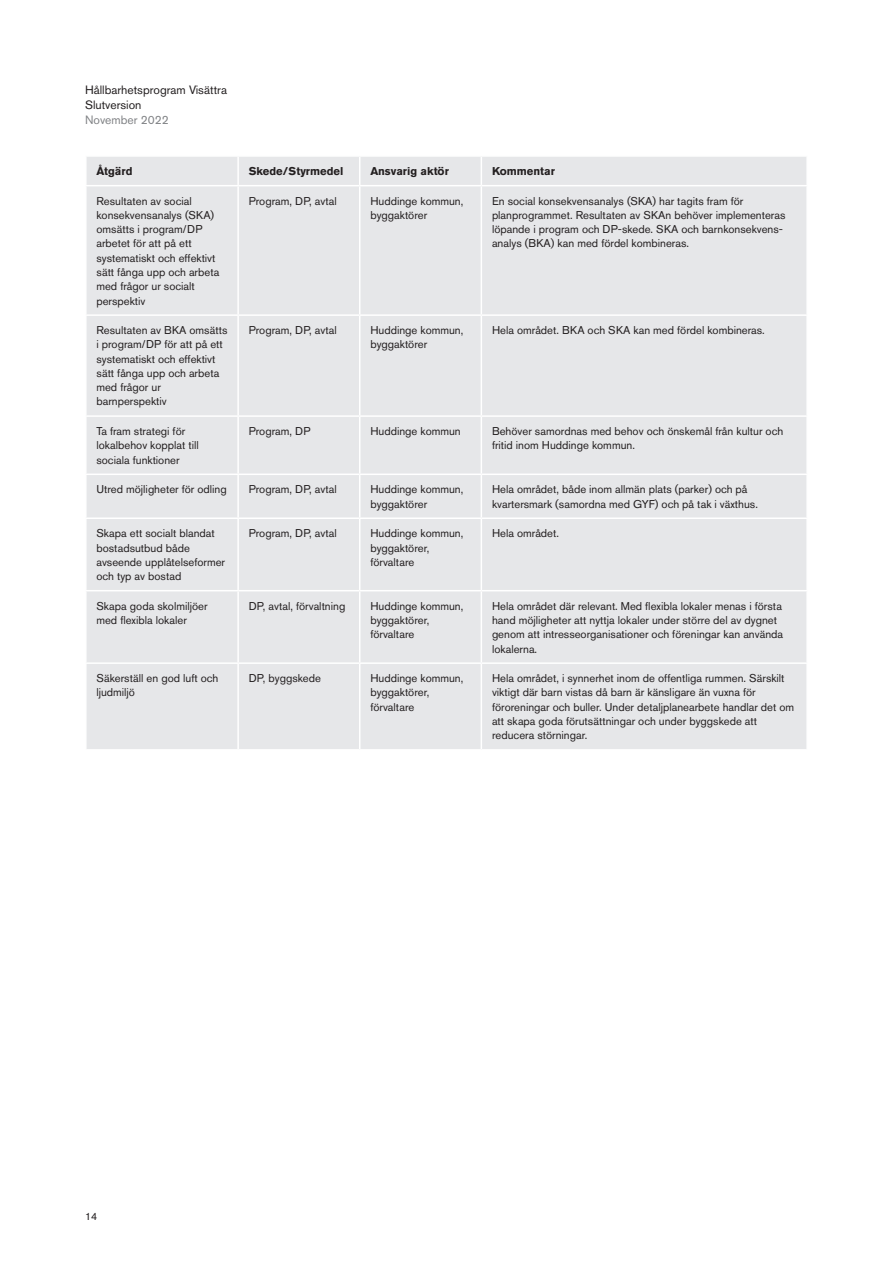
<style>
.page{position:relative;width:893px;height:1263px;background:#fff}
.page>*{position:absolute;margin:0;border:0;box-sizing:border-box;transform-origin:0 0}
.t1{font:12px/15px "Akzidenz Grotesk Std";color:#231f20}
.t2{font:12px "Akzidenz Grotesk Std";color:#808285}
.EKO_tabell_brödtext{font:11.25px/14.2px "Akzidenz Grotesk Std";color:#231f20}
.EKO_tabell_fet_rubri{font:700 11.25px "Akzidenz Grotesk Std";color:#231f20}
.t3{font:10.5px "Akzidenz Grotesk Std";color:#231f20}
</style>
<div class="page">
<div style="left:87px;top:157px;width:719px;height:592px;background:#e6e7e9"></div>
<hr style="left:237px;top:157px;width:2px;height:28px;background:#fff">
<svg style="left:359px;top:157px;width:1px;height:28px"></svg>
<svg style="left:481px;top:157px;width:1px;height:28px"></svg>
<hr style="left:237px;top:186px;width:2px;height:128px;background:#fff">
<hr style="left:359px;top:186px;width:1px;height:128px;background:#fff">
<hr style="left:481px;top:186px;width:1px;height:128px;background:#fff">
<hr style="left:85px;top:314px;width:153px;height:2px;background:#fff">
<hr style="left:238px;top:314px;width:122px;height:2px;background:#fff">
<hr style="left:237px;top:316px;width:2px;height:99px;background:#fff">
<hr style="left:360px;top:314px;width:121px;height:2px;background:#fff">
<hr style="left:359px;top:316px;width:1px;height:99px;background:#fff">
<hr style="left:481px;top:314px;width:327px;height:2px;background:#fff">
<hr style="left:481px;top:316px;width:1px;height:99px;background:#fff">
<hr style="left:237px;top:417px;width:2px;height:56px;background:#fff">
<hr style="left:359px;top:417px;width:1px;height:56px;background:#fff">
<hr style="left:481px;top:417px;width:1px;height:56px;background:#fff">
<hr style="left:237px;top:475px;width:2px;height:42px;background:#fff">
<hr style="left:359px;top:475px;width:1px;height:42px;background:#fff">
<hr style="left:481px;top:475px;width:1px;height:42px;background:#fff">
<hr style="left:237px;top:519px;width:2px;height:71px;background:#fff">
<hr style="left:359px;top:519px;width:1px;height:71px;background:#fff">
<hr style="left:481px;top:519px;width:1px;height:71px;background:#fff">
<hr style="left:237px;top:591px;width:2px;height:71px;background:#fff">
<hr style="left:359px;top:591px;width:1px;height:71px;background:#fff">
<hr style="left:481px;top:591px;width:1px;height:71px;background:#fff">
<hr style="left:237px;top:664px;width:2px;height:85px;background:#fff">
<hr style="left:359px;top:664px;width:1px;height:85px;background:#fff">
<hr style="left:481px;top:664px;width:1px;height:85px;background:#fff">
<hr style="left:85px;top:185px;width:153px;height:1px;background:#fff">
<hr style="left:238px;top:185px;width:122px;height:1px;background:#fff">
<hr style="left:360px;top:185px;width:121px;height:1px;background:#fff">
<hr style="left:481px;top:185px;width:327px;height:1px;background:#fff">
<hr style="left:85px;top:415px;width:153px;height:2px;background:#fff">
<hr style="left:238px;top:415px;width:122px;height:2px;background:#fff">
<hr style="left:360px;top:415px;width:121px;height:2px;background:#fff">
<hr style="left:481px;top:415px;width:327px;height:2px;background:#fff">
<hr style="left:85px;top:473px;width:153px;height:2px;background:#fff">
<hr style="left:238px;top:473px;width:122px;height:2px;background:#fff">
<hr style="left:360px;top:473px;width:121px;height:2px;background:#fff">
<hr style="left:481px;top:473px;width:327px;height:2px;background:#fff">
<hr style="left:85px;top:517px;width:153px;height:2px;background:#fff">
<hr style="left:238px;top:517px;width:122px;height:2px;background:#fff">
<hr style="left:360px;top:517px;width:121px;height:2px;background:#fff">
<hr style="left:481px;top:517px;width:327px;height:2px;background:#fff">
<hr style="left:85px;top:590px;width:153px;height:1px;background:#fff">
<hr style="left:238px;top:590px;width:122px;height:1px;background:#fff">
<hr style="left:360px;top:590px;width:121px;height:1px;background:#fff">
<hr style="left:481px;top:590px;width:327px;height:1px;background:#fff">
<hr style="left:85px;top:662px;width:153px;height:2px;background:#fff">
<hr style="left:238px;top:662px;width:122px;height:2px;background:#fff">
<hr style="left:360px;top:662px;width:121px;height:2px;background:#fff">
<hr style="left:481px;top:662px;width:327px;height:2px;background:#fff">
<p class="t1" style="left:85px;top:82px;width:144px">Hållbarhetsprogram Visättra<br>Slutversion</p>
<p class="t2" style="left:85px;top:113px;width:85px">November 2022</p>
<p class="EKO_tabell_fet_rubri" style="left:96px;top:165px;width:38px">Åtgärd</p>
<p class="EKO_tabell_fet_rubri" style="left:249px;top:165px;width:96px">Skede/Styrmedel</p>
<p class="EKO_tabell_fet_rubri" style="left:370px;top:165px;width:80px">Ansvarig aktör</p>
<p class="EKO_tabell_fet_rubri" style="left:492px;top:165px;width:65px">Kommentar</p>
<p class="EKO_tabell_brödtext" style="left:96px;top:194px;width:125px">Resultaten av social konsekvensanalys (SKA) omsätts i program/DP arbetet för att på ett systematiskt och effektivt sätt fånga upp och arbeta med frågor ur socialt perspektiv</p>
<p class="EKO_tabell_brödtext" style="left:249px;top:194px;width:90px">Program, DP, avtal</p>
<p class="EKO_tabell_brödtext" style="left:370px;top:194px;width:95px">Huddinge kommun, byggaktörer</p>
<p class="EKO_tabell_brödtext" style="left:492px;top:194px;width:295px">En social konsekvensanalys (SKA) har tagits fram för planprogrammet. Resultaten av SKAn behöver implementeras löpande i program och DP-skede. SKA och barnkonsekvens&shy;analys (BKA) kan med fördel kombineras.</p>
<p class="EKO_tabell_brödtext" style="left:96px;top:323px;width:133px">Resultaten av BKA omsätts i program/DP för att på ett systematiskt och effektivt sätt fånga upp och arbeta med frågor ur barnperspektiv</p>
<p class="EKO_tabell_brödtext" style="left:249px;top:323px;width:90px">Program, DP, avtal</p>
<p class="EKO_tabell_brödtext" style="left:370px;top:323px;width:95px">Huddinge kommun, byggaktörer</p>
<p class="EKO_tabell_brödtext" style="left:492px;top:323px;width:274px">Hela området. BKA och SKA kan med fördel kombineras.</p>
<p class="EKO_tabell_brödtext" style="left:96px;top:424px;width:104px">Ta fram strategi för lokalbehov kopplat till sociala funktioner</p>
<p class="EKO_tabell_brödtext" style="left:249px;top:424px;width:63px">Program, DP</p>
<p class="EKO_tabell_brödtext" style="left:370px;top:424px;width:92px">Huddinge kommun</p>
<p class="EKO_tabell_brödtext" style="left:492px;top:424px;width:293px">Behöver samordnas med behov och önskemål från kultur och fritid inom Huddinge kommun.</p>
<p class="EKO_tabell_brödtext" style="left:96px;top:482px;width:132px">Utred möjligheter för odling</p>
<p class="EKO_tabell_brödtext" style="left:249px;top:482px;width:90px">Program, DP, avtal</p>
<p class="EKO_tabell_brödtext" style="left:370px;top:482px;width:95px">Huddinge kommun, byggaktörer</p>
<p class="EKO_tabell_brödtext" style="left:492px;top:482px;width:267px">Hela området, både inom allmän plats (parker) och på kvartersmark (samordna med GYF) och på tak i växthus.</p>
<p class="EKO_tabell_brödtext" style="left:96px;top:526px;width:130px">Skapa ett socialt blandat bostadsutbud både avseende upplåtelseformer och typ av bostad</p>
<p class="EKO_tabell_brödtext" style="left:249px;top:526px;width:90px">Program, DP, avtal</p>
<p class="EKO_tabell_brödtext" style="left:370px;top:526px;width:95px">Huddinge kommun, byggaktörer, förvaltare</p>
<p class="EKO_tabell_brödtext" style="left:492px;top:526px;width:69px">Hela området.</p>
<p class="EKO_tabell_brödtext" style="left:96px;top:599px;width:113px">Skapa goda skolmiljöer med flexibla lokaler</p>
<p class="EKO_tabell_brödtext" style="left:249px;top:599px;width:98px">DP, avtal, förvaltning</p>
<p class="EKO_tabell_brödtext" style="left:370px;top:599px;width:95px">Huddinge kommun, byggaktörer, förvaltare</p>
<p class="EKO_tabell_brödtext" style="left:492px;top:599px;width:293px">Hela området där relevant. Med flexibla lokaler menas i första hand möjligheter att nyttja lokaler under större del av dygnet genom att intresseorganisationer och föreningar kan använda lokalerna.</p>
<p class="EKO_tabell_brödtext" style="left:96px;top:671px;width:123px">Säkerställ en god luft och ljudmiljö</p>
<p class="EKO_tabell_brödtext" style="left:249px;top:671px;width:74px">DP, byggskede</p>
<p class="EKO_tabell_brödtext" style="left:370px;top:671px;width:95px">Huddinge kommun, byggaktörer, förvaltare</p>
<p class="EKO_tabell_brödtext" style="left:492px;top:671px;width:304px">Hela området, i synnerhet inom de offentliga rummen. Särskilt viktigt där barn vistas då barn är känsligare än vuxna för föroreningar och buller. Under detaljplanearbete handlar det om att skapa goda förutsättningar och under byggskede att reducera störningar.</p>
<p class="t3" style="left:85px;top:1210px;width:14px">14</p>
</div>
